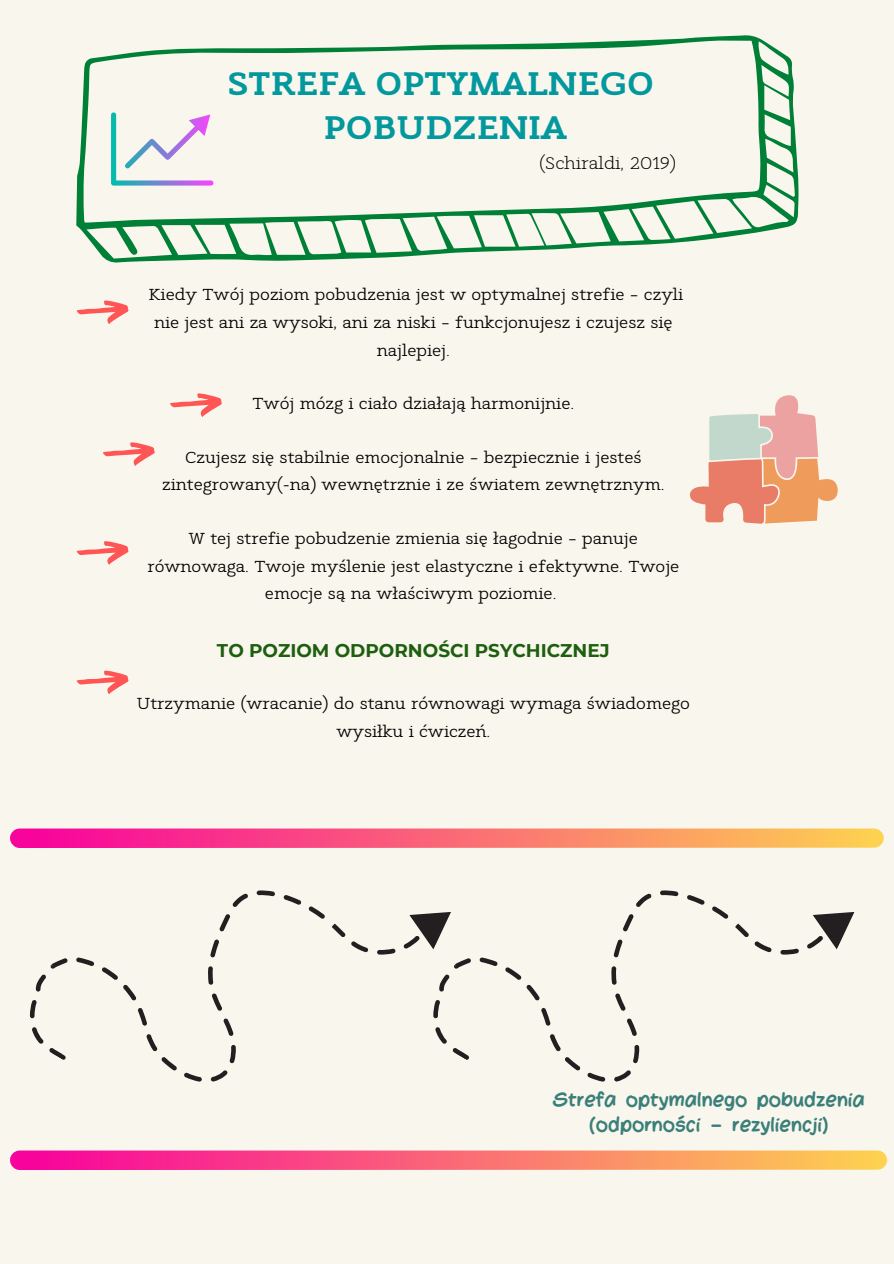
<style>
.page{position:relative;width:894px;height:1264px;background:#fff}
.page>*{position:absolute;margin:0;border:0;box-sizing:border-box;transform-origin:0 0}
.t1{font:900 31.5px "Sean Slab";color:#03989e}
.t2{font:18.45px/25.5px "Mulled Wine Season";color:#3b7f7a;text-align:center}
.t3{font:700 18.45px "Montserrat";color:#1e5f0f}
.t4{font:300 16.35px "Sean Slab";color:#000}
.t5{font:15.45px/27.8px "Sean Slab";color:#000;text-align:center}
</style>
<div class="page">
<div style="left:0;top:0;width:893px;height:1263px;background:#f9f7ed"></div>
<svg style="left:76px;top:35px;width:723px;height:228px"></svg>
<svg style="left:76px;top:300px;width:53px;height:24px"></svg>
<svg style="left:170px;top:393px;width:52px;height:24px"></svg>
<svg style="left:111px;top:112px;width:102px;height:74px"></svg>
<svg style="left:103px;top:442px;width:52px;height:24px"></svg>
<div style="left:10px;top:828px;width:873px;height:20px;background:#fdcc52;border-radius:10px"></div>
<div style="left:10px;top:1150px;width:876px;height:19px;background:#fdcc52;border-radius:10px"></div>
<svg style="left:11px;top:828px;width:403px;height:342px"></svg>
<svg style="left:823px;top:912px;width:32px;height:37px"></svg>
<svg style="left:414px;top:828px;width:409px;height:342px"></svg>
<svg style="left:690px;top:395px;width:148px;height:128px"></svg>
<svg style="left:76px;top:541px;width:53px;height:23px"></svg>
<svg style="left:76px;top:670px;width:53px;height:24px"></svg>
<p class="t1" style="left:227px;top:73px;width:428px">STREFA OPTYMALNEGO</p>
<p class="t1" style="left:323px;top:117px;width:245px">POBUDZENIA</p>
<p class="t4" style="left:539px;top:152px;width:138px">(Schiraldi, 2019)</p>
<p class="t5" style="left:149px;top:283px;width:535px">Kiedy Twój poziom pobudzenia jest w optymalnej strefie – czyli nie jest ani za wysoki, ani za niski – funkcjonujesz i czujesz się najlepiej.</p>
<p class="t5" style="left:252px;top:392px;width:323px">Twój mózg i ciało działają harmonijnie.</p>
<p class="t5" style="left:162px;top:445px;width:503px">Czujesz się stabilnie emocjonalnie – bezpiecznie i jesteś zintegrowany(-na) wewnętrznie i ze światem zewnętrznym.</p>
<p class="t5" style="left:147px;top:527px;width:533px">W tej strefie pobudzenie zmienia się łagodnie – panuje równowaga. Twoje myślenie jest elastyczne i efektywne. Twoje emocje są na właściwym poziomie.</p>
<p class="t3" style="left:217px;top:639px;width:394px">TO POZIOM ODPORNOŚCI PSYCHICZNEJ</p>
<p class="t5" style="left:137px;top:692px;width:554px">Utrzymanie (wracanie) do stanu równowagi wymaga świadomego wysiłku i ćwiczeń.</p>
<p class="t2" style="left:552px;top:1087px;width:314px">Strefa optymalnego pobudzenia (odporności – rezyliencji)</p>
</div>
